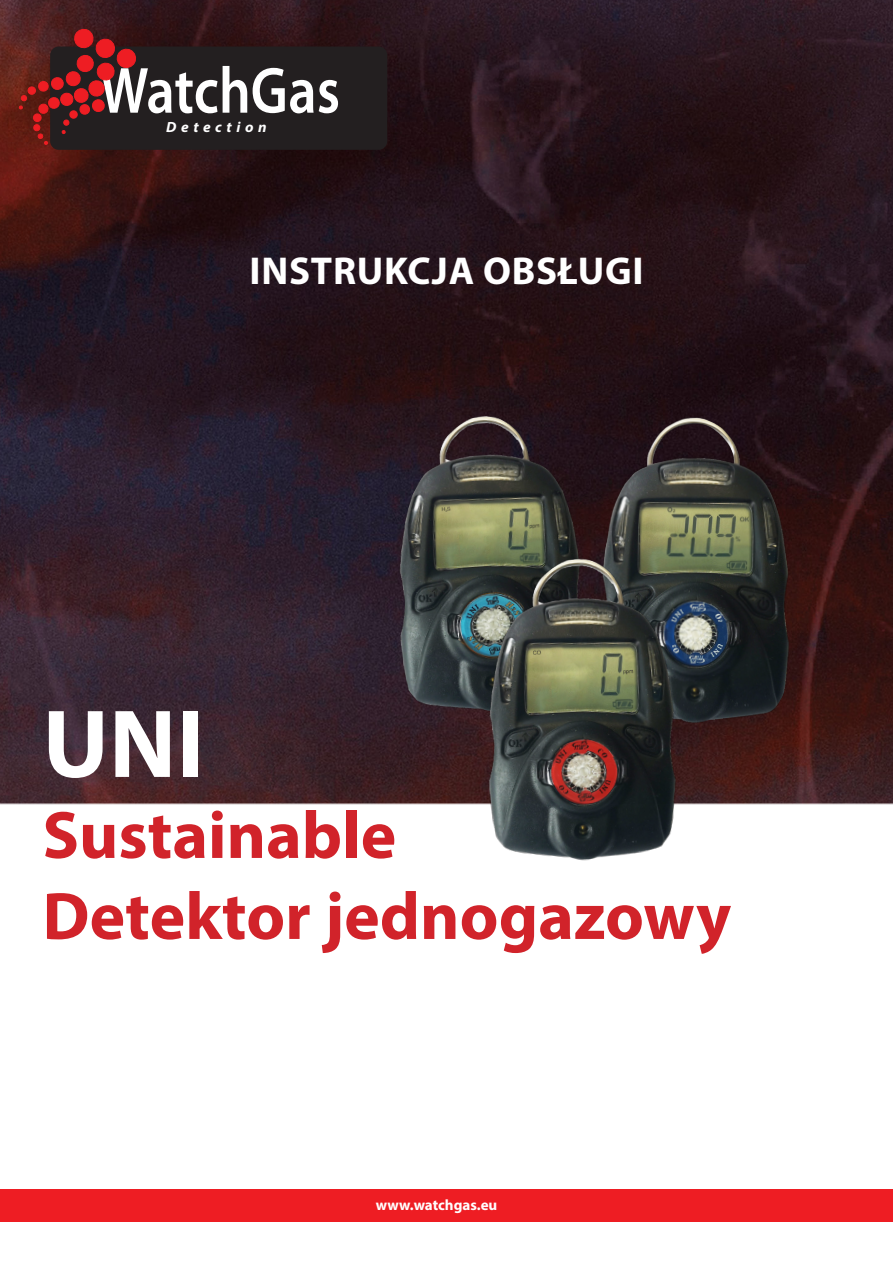
<style>
.page{position:relative;width:893px;height:1263px;background:#fff}
.page>*{position:absolute;margin:0;border:0;box-sizing:border-box;transform-origin:0 0}
.t1{font:700 97.5px "Myriad Pro";color:#fff}
.t2{font:700 67.5px "Myriad Pro";color:#d1232a}
.t3{font:700 39px "Myriad Pro";letter-spacing:.02em;color:#fff}
.t4{font:700 15px "Myriad Pro";color:#fff}
.t5{font:italic 700 14.85px "Myriad Pro";letter-spacing:.3em;color:#fff}
</style>
<div class="page">
<img style="left:0;top:0;width:893px;height:1222px">
<div style="left:0;top:1189px;width:850px;height:31px;background:#ee1d23"></div>
<svg style="left:19px;top:28px;width:368px;height:122px;background:#4b3233"></svg>
<img style="left:553px;top:383px;width:297px;height:421px">
<img style="left:315px;top:408px;width:297px;height:421px">
<img style="left:425px;top:515px;width:298px;height:420px">
<p class="t5" style="left:166px;top:118px;width:102px">Detection</p>
<p class="t3" style="left:249px;top:246px;width:396px">INSTRUKCJA OBSŁUGI</p>
<p class="t1" style="left:43px;top:680px;width:163px">UNI</p>
<p class="t2" style="left:43px;top:791px;width:355px">Sustainable</p>
<p class="t2" style="left:43px;top:872px;width:690px">Detektor jednogazowy</p>
<p class="t4" style="left:376px;top:1195px;width:133px">wwww.watchgas.eu</p>
<p class="t4" style="left:410px;top:1195px;width:89px">.watchgas.eu</p>
</div>
